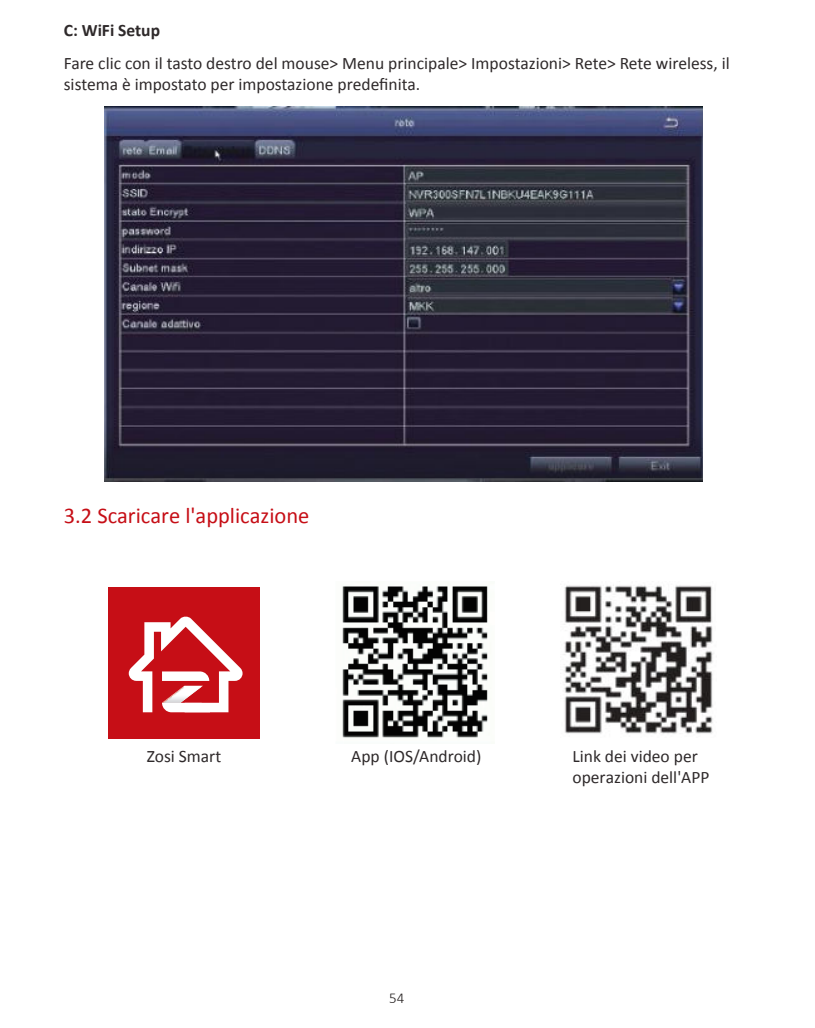
<style>
.page{position:relative;width:815px;height:1028px;background:#fff}
.page>*{position:absolute;margin:0;border:0;box-sizing:border-box;transform-origin:0 0}
.t1{font:22.5px "Calibri";color:#c60e16}
.t2{font:17.5px/21px "Calibri";color:#2e292a}
.t3{font:700 17.5px "Calibri";color:#2e292a}
.t4{font:300 15px "Calibri";color:#241f1f}
</style>
<div class="page">
<div style="left:108px;top:586px;width:152px;height:152px;background:#c60e16"></div>
<svg style="left:129px;top:616px;width:114px;height:96px"></svg>
<img style="left:162px;top:687px;width:39px;height:16px">
<img style="left:342px;top:586px;width:146px;height:152px">
<img style="left:563px;top:585px;width:151px;height:149px">
<img style="left:104px;top:107px;width:598px;height:375px">
<p class="t3" style="left:64px;top:19px;width:98px">C: WiFi Setup</p>
<p class="t2" style="left:64px;top:54px;width:668px">Fare clic con il tasto destro del mouse&gt; Menu principale&gt; Impostazioni&gt; Rete&gt; Rete wireless, il sistema è impostato per impostazione predefinita.</p>
<p class="t1" style="left:64px;top:501px;width:247px">3.2 Scaricare l'applicazione</p>
<p class="t2" style="left:147px;top:745px;width:76px">Zosi Smart</p>
<p class="t2" style="left:351px;top:745px;width:132px">App (IOS/Android)</p>
<p class="t2" style="left:572px;top:745px;width:138px">Link dei video per operazioni dell'APP</p>
<p class="t4" style="left:389px;top:988px;width:17px">54</p>
</div>
